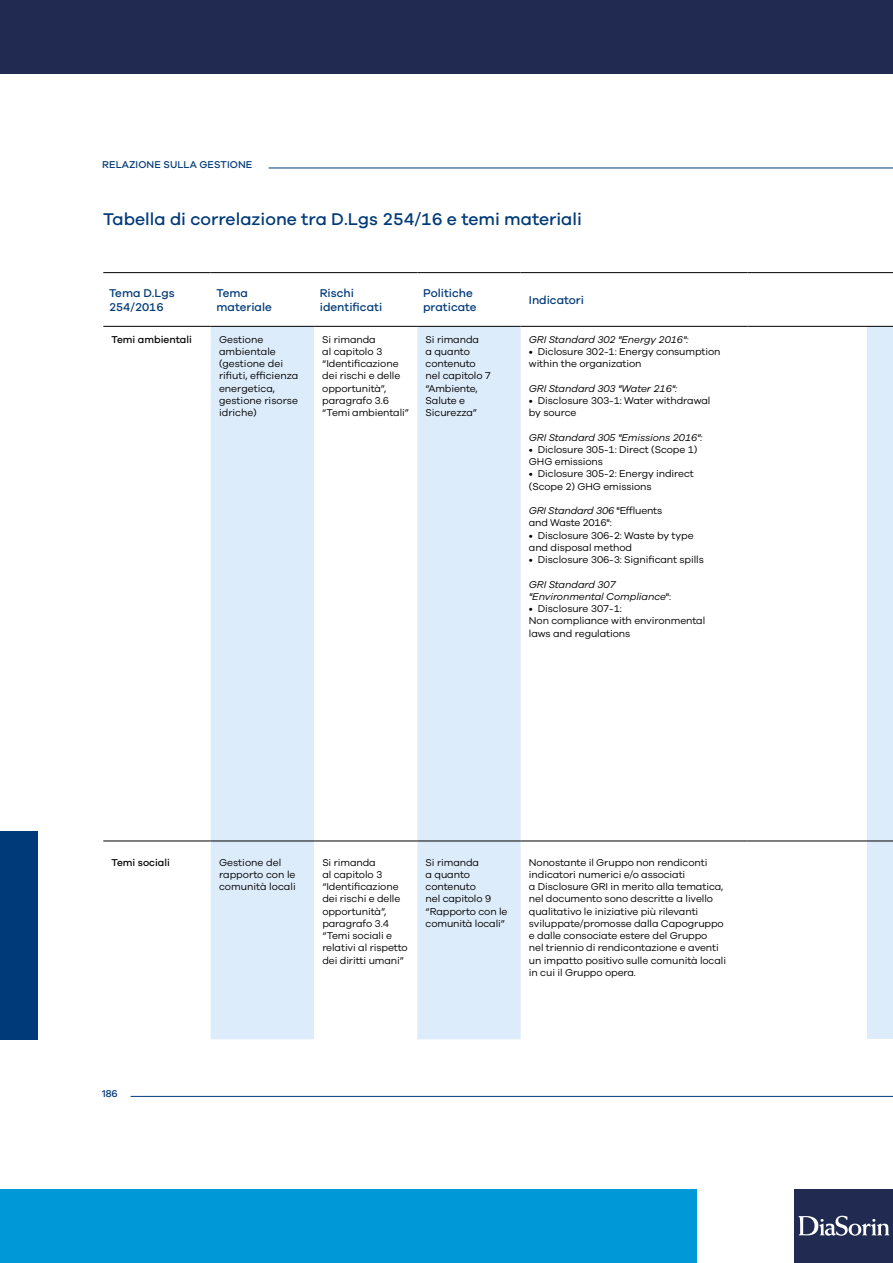
<style>
.page{position:relative;width:893px;height:1263px;background:#fff}
.page>*{position:absolute;margin:0;border:0;box-sizing:border-box;transform-origin:0 0}
.t1{font:500 17.55px "Galano Grotesque";color:#003a78}
.t2{font:500 11.7px/14px "Galano Grotesque";color:#003a78}
.t3{font:10.2px/12.3px "Galano Grotesque";letter-spacing:-.01em;color:#000}
.t4{font:italic 10.2px/12.3px "Galano Grotesque";letter-spacing:-.01em;color:#000}
.t5{font:500 10.2px "Galano Grotesque";letter-spacing:.01em;color:#003a78}
.t6{font:500 10.2px "Galano Grotesque";color:#000}
.s1{font-style:italic}
.s2{font-style:normal}
</style>
<div class="page">
<div style="left:0;top:1189px;width:696px;height:74px;background:#0098d6"></div>
<div style="left:0;top:0;width:893px;height:73px;background:#212b52"></div>
<div style="left:794px;top:1189px;width:99px;height:74px;background:#212b52"></div>
<svg style="left:798px;top:1216px;width:91px;height:20px"></svg>
<div style="left:0;top:831px;width:37px;height:209px;background:#003a78"></div>
<hr style="left:131px;top:1096px;width:762px;height:1px;background:#003a78">
<hr style="left:269px;top:168px;width:624px;height:1px;background:#003a78">
<div style="left:868px;top:326px;width:25px;height:713px;background:#ddecfa"></div>
<div style="left:211px;top:327px;width:103px;height:712px;background:#ddecfa"></div>
<div style="left:417px;top:327px;width:104px;height:712px;background:#ddecfa"></div>
<hr style="left:103px;top:272px;width:108px;height:1px;background:#000">
<hr style="left:211px;top:272px;width:103px;height:1px;background:#000">
<hr style="left:314px;top:272px;width:103px;height:1px;background:#000">
<hr style="left:417px;top:272px;width:104px;height:1px;background:#000">
<hr style="left:521px;top:272px;width:227px;height:1px;background:#000">
<hr style="left:748px;top:272px;width:145px;height:1px;background:#000">
<hr style="left:103px;top:326px;width:108px;height:1px;background:#000">
<hr style="left:211px;top:326px;width:103px;height:1px;background:#000">
<hr style="left:314px;top:326px;width:103px;height:1px;background:#000">
<hr style="left:417px;top:326px;width:104px;height:1px;background:#000">
<hr style="left:521px;top:326px;width:227px;height:1px;background:#000">
<hr style="left:748px;top:326px;width:145px;height:1px;background:#000">
<hr style="left:103px;top:841px;width:108px;height:1px;background:#000">
<hr style="left:211px;top:841px;width:103px;height:1px;background:#000">
<hr style="left:314px;top:841px;width:103px;height:1px;background:#000">
<hr style="left:417px;top:841px;width:104px;height:1px;background:#000">
<hr style="left:521px;top:841px;width:227px;height:1px;background:#000">
<hr style="left:748px;top:841px;width:145px;height:1px;background:#000">
<p class="t5" style="left:102px;top:159px;width:152px">RELAZIONE SULLA GESTIONE</p>
<h1 class="t1" style="left:103px;top:209px;width:480px">Tabella di correlazione tra D.Lgs 254/16 e temi materiali</h1>
<p class="t2" style="left:109px;top:286px;width:67px">Tema D.Lgs<br>254/2016</p>
<p class="t2" style="left:217px;top:286px;width:57px">Tema materiale</p>
<p class="t2" style="left:320px;top:286px;width:64px">Rischi identificati</p>
<p class="t2" style="left:423px;top:286px;width:55px">Politiche praticate</p>
<p class="t2" style="left:529px;top:293px;width:57px">Indicatori</p>
<p class="t6" style="left:112px;top:333px;width:82px">Temi ambientali</p>
<p class="t3" style="left:219px;top:333px;width:81px">Gestione ambientale (gestione dei rifiuti, efficienza energetica, gestione risorse idriche)</p>
<p class="t3" style="left:322px;top:333px;width:88px">Si rimanda<br>al capitolo 3 “Identificazione dei rischi e delle opportunità”, paragrafo 3.6 “Temi ambientali”</p>
<p class="t3" style="left:426px;top:333px;width:67px">Si rimanda<br>a quanto contenuto nel capitolo 7 “Ambiente,<br>Salute e<br>Sicurezza”</p>
<p class="t4" style="left:529px;top:333px;width:161px">GRI Standard 302 "Energy 2016":</p>
<p class="t3" style="left:529px;top:345px;width:193px">• Diclosure 302-1: Energy consumption within the organization</p>
<p class="t4" style="left:529px;top:382px;width:150px">GRI Standard 303 "Water 216":</p>
<p class="t3" style="left:529px;top:394px;width:183px">• Disclosure 303-1: Water withdrawal by source</p>
<p class="t4" style="left:529px;top:431px;width:175px">GRI Standard 305 "Emissions 2016":</p>
<p class="t3" style="left:529px;top:443px;width:170px">• Diclosure 305-1: Direct (Scope 1)<br>GHG emissions</p>
<p class="t3" style="left:529px;top:467px;width:166px">• Diclosure 305-2: Energy indirect (Scope 2) GHG emissions</p>
<p class="t3" style="left:529px;top:504px;width:135px"><span class="s1">GRI Standard 306</span> "Effluents and Waste 2016":</p>
<p class="t3" style="left:529px;top:529px;width:166px">• Disclosure 306-2: Waste by type and disposal method</p>
<p class="t3" style="left:529px;top:553px;width:176px">• Disclosure 306-3: Significant spills</p>
<p class="t4" style="left:529px;top:578px;width:144px">GRI Standard 307 "Environmental Compliance<span class="s2">":</span></p>
<p class="t3" style="left:529px;top:602px;width:178px">• Disclosure 307-1:<br>Non compliance with environmental laws and regulations</p>
<p class="t6" style="left:112px;top:856px;width:60px">Temi sociali</p>
<p class="t3" style="left:219px;top:856px;width:78px">Gestione del rapporto con le comunità locali</p>
<p class="t3" style="left:322px;top:856px;width:87px">Si rimanda<br>al capitolo 3 “Identificazione dei rischi e delle opportunità”, paragrafo 3.4 “Temi sociali e relativi al rispetto dei diritti umani”</p>
<p class="t3" style="left:426px;top:856px;width:83px">Si rimanda<br>a quanto contenuto<br>nel capitolo 9 “Rapporto con le comunità locali”</p>
<p class="t3" style="left:529px;top:856px;width:199px">Nonostante il Gruppo non rendiconti indicatori numerici e/o associati<br>a Disclosure GRI in merito alla tematica, nel documento sono descritte a livello qualitativo le iniziative più rilevanti sviluppate/promosse dalla Capogruppo e dalle consociate estere del Gruppo<br>nel triennio di rendicontazione e aventi un impatto positivo sulle comunità locali in cui il Gruppo opera.</p>
<p class="t5" style="left:102px;top:1087px;width:17px">186</p>
</div>
